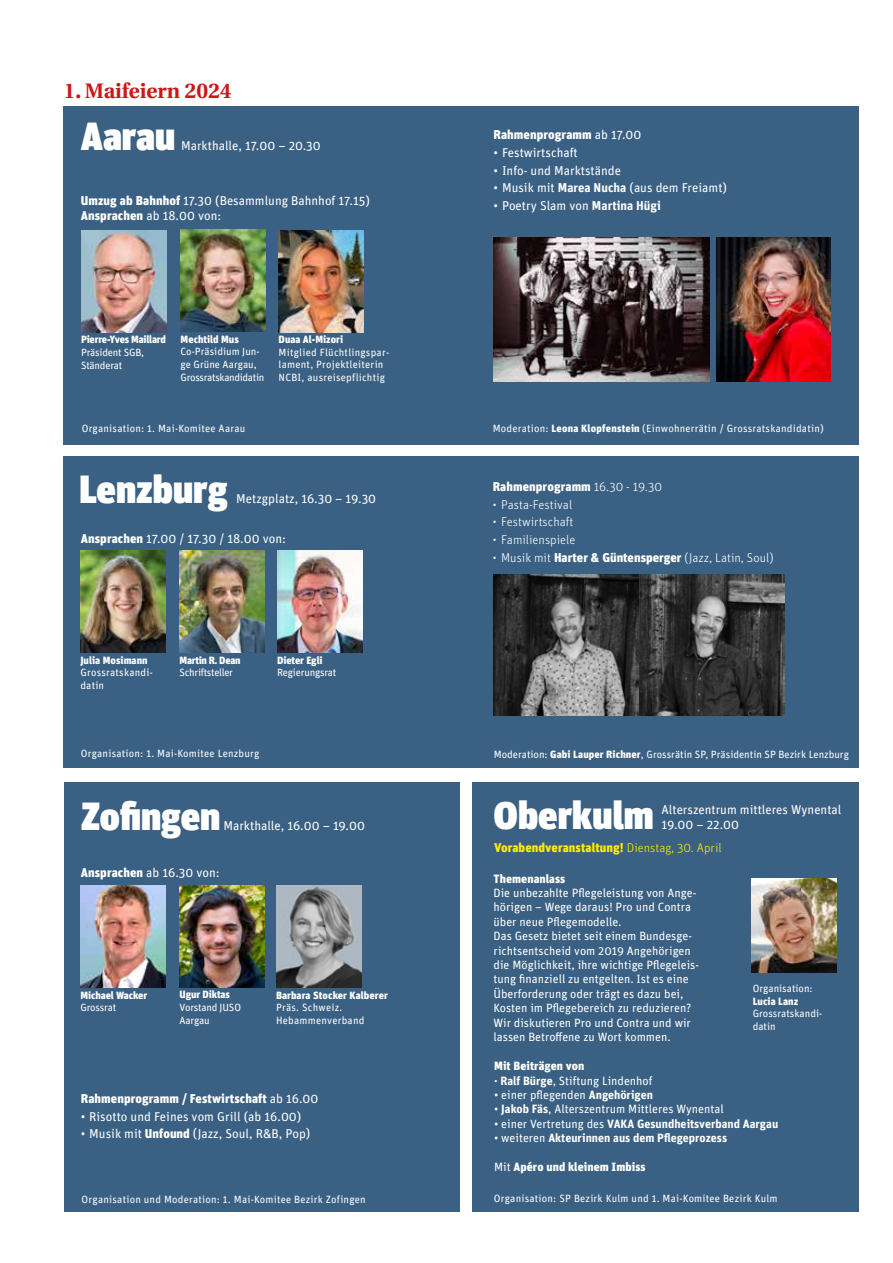
<style>
.page{position:relative;width:893px;height:1263px;background:#fff}
.page>*{position:absolute;margin:0;border:0;box-sizing:border-box;transform-origin:0 0}
.t1{font:900 39px "Unit";color:#fff}
.t2{font:700 21px "Utopia";color:#cd1719}
.t3{font:12.75px/15.3px "Unit OT";color:#fff}
.t4{font:300 12.75px "Unit OT";color:#fff}
.t5{font:900 12.75px "Unit OT";letter-spacing:.005em;color:#fff}
.t6{font:900 12.75px "Unit OT";letter-spacing:.005em;color:#ffed00}
.t7{font:12px/14.4px "Unit OT";color:#fff}
.t8{font:700 12px "Unit OT";color:#fff}
.t9{font:900 12px "Unit OT";letter-spacing:.005em;color:#fff}
.t10{font:10.5px/12.6px "Unit OT";letter-spacing:.02em;color:#fff}
.t11{font:900 10.5px "Unit OT";letter-spacing:-.005em;color:#fff}
.t12{font:10.5px/12.6px "Unit OT";color:#fff}
.t13{font:10.5px/12.6px "Unit OT";letter-spacing:-.02em;color:#fff}
.t14{font:10.5px/12.6px "Unit OT";letter-spacing:-.005em;color:#fff}
.t15{font:10.5px "Unit OT";letter-spacing:-.03em;color:#fff}
.t16{font:900 10.5px "Unit OT";letter-spacing:-.03em;color:#fff}
.s1{font-weight:900}
.s2{font-weight:400}
.s3{font-weight:700}
.s4{font-weight:300}
</style>
<div class="page">
<div style="left:64px;top:106px;width:795px;height:339px;background:#3a6083"></div>
<div style="left:64px;top:456px;width:795px;height:311px;background:#3a6083"></div>
<div style="left:64px;top:782px;width:395px;height:429px;background:#3a6083"></div>
<div style="left:472px;top:782px;width:387px;height:429px;background:#3a6083"></div>
<img style="left:181px;top:229px;width:85px;height:103px">
<img style="left:80px;top:550px;width:85px;height:102px">
<img style="left:493px;top:237px;width:217px;height:144px">
<img style="left:751px;top:879px;width:85px;height:94px">
<img style="left:180px;top:550px;width:85px;height:102px">
<img style="left:716px;top:237px;width:114px;height:144px">
<img style="left:80px;top:885px;width:85px;height:102px">
<img style="left:276px;top:885px;width:85px;height:102px">
<img style="left:81px;top:230px;width:85px;height:102px">
<img style="left:279px;top:230px;width:85px;height:102px">
<img style="left:277px;top:550px;width:85px;height:102px">
<img style="left:493px;top:575px;width:291px;height:140px">
<img style="left:180px;top:885px;width:85px;height:102px">
<h2 class="t2" style="left:64px;top:79px;width:169px">1. Maifeiern 2024</h2>
<h1 class="t1" style="left:81px;top:112px;width:96px">Aarau</h1>
<p class="t3" style="left:181px;top:138px;width:141px">Markthalle, 17.00 – 20.30</p>
<p class="t3" style="left:81px;top:192px;width:291px"><span class="s1">Umzug ab Bahnhof</span> 17.30 (Besammlung Bahnhof 17.15)<br><span class="s1">Ansprachen</span> ab 18.00 von:</p>
<p class="t11" style="left:81px;top:333px;width:87px">Pierre-Yves Maillard</p>
<p class="t13" style="left:81px;top:346px;width:65px">Präsident SGB,<br>Ständerat</p>
<p class="t11" style="left:181px;top:332px;width:60px">Mechtild Mus</p>
<p class="t14" style="left:181px;top:345px;width:85px">Co-Präsidium Jun&shy;ge Grüne Aargau,<br>Grossratskandidatin</p>
<p class="t11" style="left:279px;top:333px;width:66px">Duaa Al-Mizori</p>
<p class="t10" style="left:279px;top:346px;width:112px">Mitglied Flüchtlingspar&shy;lament, Projektleiterin<br>NCBI, ausreisepflichtig</p>
<p class="t10" style="left:82px;top:422px;width:165px">Organisation: 1. Mai-Komitee Aarau</p>
<h1 class="t1" style="left:79px;top:465px;width:150px">Lenzburg</h1>
<p class="t3" style="left:236px;top:491px;width:141px">Metzgplatz, 16.30 – 19.30</p>
<p class="t3" style="left:81px;top:531px;width:207px"><span class="s1">Ansprachen</span> 17.00 / 17.30 / 18.00 von:</p>
<p class="t11" style="left:80px;top:653px;width:69px">Julia Mosimann</p>
<p class="t10" style="left:80px;top:666px;width:74px">Grossratskandi&shy;datin</p>
<p class="t16" style="left:180px;top:653px;width:62px">Martin R. Dean</p>
<p class="t15" style="left:180px;top:666px;width:55px">Schriftsteller</p>
<p class="t11" style="left:277px;top:653px;width:47px">Dieter Egli</p>
<p class="t13" style="left:277px;top:666px;width:61px">Regierungsrat</p>
<p class="t10" style="left:81px;top:747px;width:180px">Organisation: 1. Mai-Komitee Lenzburg</p>
<h1 class="t1" style="left:81px;top:792px;width:141px">Zofingen</h1>
<p class="t3" style="left:223px;top:818px;width:143px">Markthalle, 16.00 – 19.00</p>
<p class="t3" style="left:81px;top:864px;width:140px"><span class="s1">Ansprachen</span> ab 16.30 von:</p>
<p class="t11" style="left:80px;top:988px;width:68px">Michael Wacker</p>
<p class="t13" style="left:80px;top:1001px;width:37px">Grossrat</p>
<p class="t11" style="left:180px;top:988px;width:52px">Ugur Diktas</p>
<p class="t13" style="left:180px;top:1001px;width:63px">Vorstand JUSO<br>Aargau</p>
<p class="t11" style="left:276px;top:988px;width:113px">Barbara Stocker Kalberer</p>
<p class="t10" style="left:276px;top:1001px;width:90px">Präs. Schweiz.<br>Hebammenverband</p>
<p class="t5" style="left:81px;top:1090px;width:239px">Rahmenprogramm / Festwirtschaft <span class="s2">ab 16.00</span></p>
<p class="t3" style="left:81px;top:1108px;width:222px">• Risotto und Feines vom Grill (ab 16.00)</p>
<p class="t3" style="left:81px;top:1126px;width:231px">• Musik mit <span class="s1">Unfound</span> (Jazz, Soul, R&amp;B, Pop)</p>
<p class="t10" style="left:82px;top:1193px;width:286px">Organisation und Moderation: 1. Mai-Komitee Bezirk Zofingen</p>
<p class="t5" style="left:493px;top:126px;width:149px">Rahmenprogramm <span class="s2">ab 17.00</span></p>
<p class="t3" style="left:493px;top:145px;width:86px">• Festwirtschaft</p>
<p class="t3" style="left:493px;top:162px;width:129px">• Info- und Marktstände</p>
<p class="t3" style="left:493px;top:180px;width:235px">• Musik mit <span class="s3">Marea Nucha</span> (aus dem Freiamt)</p>
<p class="t3" style="left:493px;top:198px;width:169px">• Poetry Slam von <span class="s3">Martina Hügi</span></p>
<p class="t10" style="left:493px;top:422px;width:333px">Moderation: <span class="s1">Leona Klopfenstein</span> (Einwohnerrätin / Grossratskandidatin)</p>
<p class="t5" style="left:493px;top:478px;width:171px">Rahmenprogramm <span class="s4">16.30 - 19.30</span></p>
<p class="t4" style="left:493px;top:497px;width:81px">• Pasta-Festival</p>
<p class="t4" style="left:493px;top:514px;width:82px">• Festwirtschaft</p>
<p class="t4" style="left:493px;top:532px;width:84px">• Familienspiele</p>
<p class="t4" style="left:493px;top:550px;width:283px">• Musik mit <span class="s1">Harter &amp; Güntensperger</span> (Jazz, Latin, Soul)</p>
<p class="t12" style="left:494px;top:747px;width:357px">Moderation: <span class="s1">Gabi Lauper Richner</span>, Grossrätin SP, Präsidentin SP Bezirk Lenzburg</p>
<h1 class="t1" style="left:493px;top:791px;width:162px">Oberkulm</h1>
<p class="t3" style="left:661px;top:801px;width:181px">Alterszentrum mittleres Wynental<br>19.00 – 22.00</p>
<p class="t6" style="left:494px;top:839px;width:229px">Vorabendveranstaltung! <span class="s4">Dienstag, 30. April</span></p>
<p class="t9" style="left:493px;top:870px;width:73px">Themenanlass</p>
<p class="t7" style="left:493px;top:885px;width:207px">Die unbezahlte Pflegeleistung von Ange&shy;hörigen – Wege daraus! Pro und Contra über neue Pflegemodelle.<br>Das Gesetz bietet seit einem Bundesge&shy;richtsentscheid vom 2019 Angehörigen die Möglichkeit, ihre wichtige Pflegeleis&shy;tung finanziell zu entgelten. Ist es eine Überforderung oder trägt es dazu bei, Kosten im Pflegebereich zu reduzieren?<br>Wir diskutieren Pro und Contra und wir lassen Betroffene zu Wort kommen.</p>
<p class="t12" style="left:753px;top:982px;width:62px">Organisation:</p>
<p class="t11" style="left:753px;top:994px;width:47px">Lucia Lanz</p>
<p class="t12" style="left:753px;top:1007px;width:71px">Grossratskandi&shy;datin</p>
<p class="t9" style="left:494px;top:1058px;width:92px">Mit Beiträgen von</p>
<p class="t7" style="left:494px;top:1073px;width:160px"><span class="s4">•</span> <span class="s3">Ralf Bürge</span>, Stiftung Lindenhof</p>
<p class="t7" style="left:494px;top:1087px;width:160px">• einer pflegenden <span class="s3">Angehörigen</span></p>
<p class="t7" style="left:494px;top:1102px;width:231px">• <span class="s3">Jakob Fäs</span>, Alterszentrum Mittleres Wynental</p>
<p class="t8" style="left:494px;top:1116px;width:286px"><span class="s2">• einer Vertretung des</span> VAKA Gesundheitsverband Aargau</p>
<p class="t8" style="left:494px;top:1130px;width:235px"><span class="s2">• weiteren</span> Akteurinnen aus dem Pflegeprozess</p>
<p class="t9" style="left:494px;top:1159px;width:153px"><span class="s2">Mit</span> Apéro und kleinem Imbiss</p>
<p class="t10" style="left:494px;top:1192px;width:285px">Organisation: SP Bezirk Kulm und 1. Mai-Komitee Bezirk Kulm</p>
</div>
